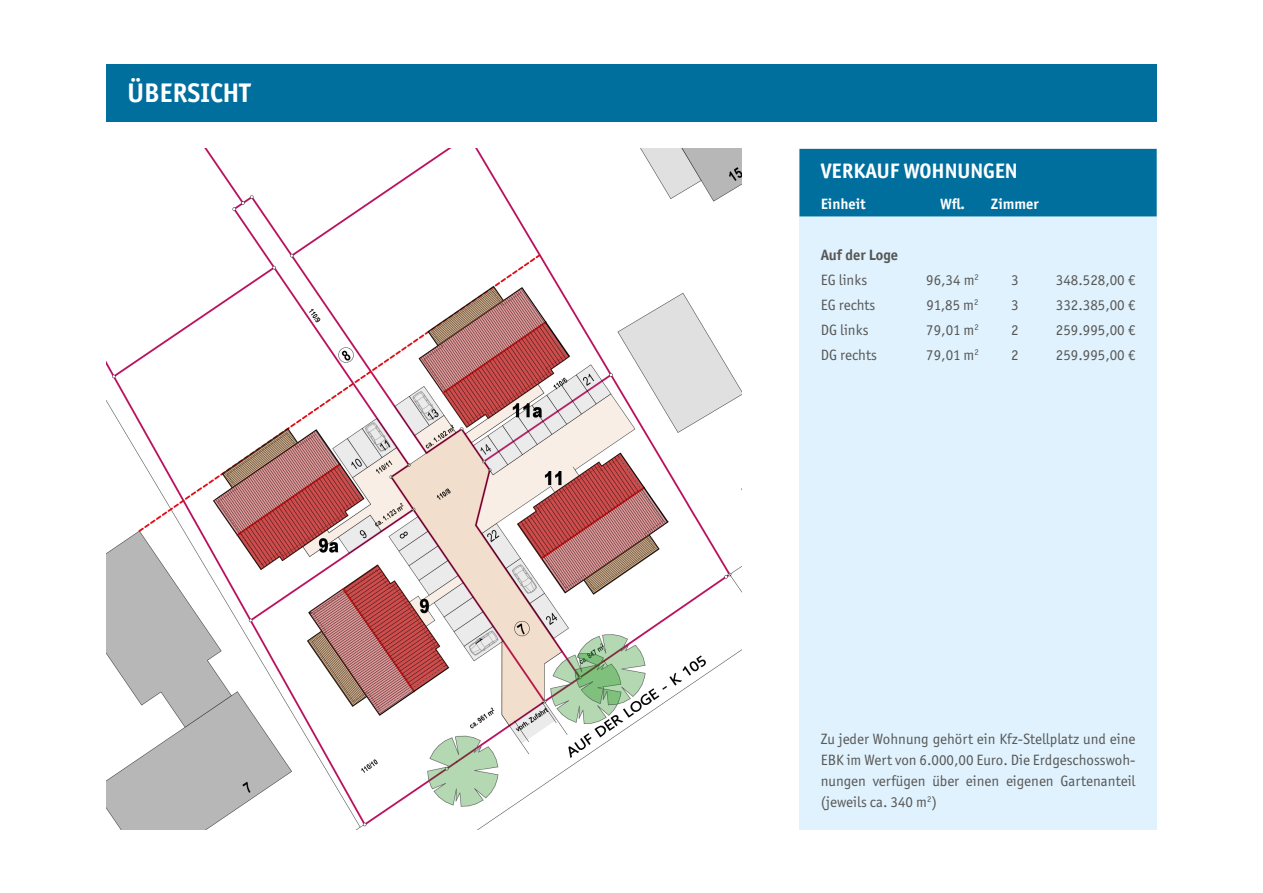
<style>
.page{position:relative;width:1263px;height:893px;background:#fff}
.page>*{position:absolute;margin:0;border:0;box-sizing:border-box;transform-origin:0 0}
.t1{font:700 27px "Officina Sans ITC Std";color:#fff}
.t2{font:700 21px "Officina Sans ITC Std";color:#fff}
.t3{font:15px/21px "Officina Sans ITC Std";color:#575756;text-align:justify}
.t4{font:700 15px "Officina Sans ITC Std";color:#fff}
.t5{font:700 15px "Officina Sans ITC Std";color:#575756}
</style>
<div class="page">
<div style="left:106px;top:64px;width:1051px;height:58px;background:#006f9e"></div>
<img style="left:106px;top:149px;width:635px;height:680px">
<div style="left:799px;top:149px;width:358px;height:680px;background:#e0f2fd"></div>
<div style="left:799px;top:149px;width:358px;height:67px;background:#006f9e"></div>
<p class="t1" style="left:128px;top:77px;width:124px">ÜBERSICHT</p>
<p class="t2" style="left:821px;top:158px;width:198px">VERKAUF WOHNUNGEN</p>
<p class="t4" style="left:821px;top:195px;width:46px">Einheit</p>
<p class="t4" style="left:940px;top:195px;width:27px">Wfl.</p>
<p class="t4" style="left:991px;top:195px;width:49px">Zimmer</p>
<p class="t5" style="left:821px;top:245px;width:79px">Auf der Loge</p>
<p class="t3" style="left:821px;top:269px;width:48px">EG links</p>
<p class="t3" style="left:926px;top:269px;width:54px">96,34 m<sup>2</sup></p>
<p class="t3" style="left:1011px;top:269px;width:9px">3</p>
<p class="t3" style="left:1056px;top:269px;width:81px">348.528,00 €</p>
<p class="t3" style="left:821px;top:294px;width:56px">EG rechts</p>
<p class="t3" style="left:926px;top:294px;width:53px">91,85 m<sup>2</sup></p>
<p class="t3" style="left:1011px;top:294px;width:9px">3</p>
<p class="t3" style="left:1056px;top:294px;width:81px">332.385,00 €</p>
<p class="t3" style="left:821px;top:319px;width:49px">DG links</p>
<p class="t3" style="left:926px;top:319px;width:54px">79,01 m<sup>2</sup></p>
<p class="t3" style="left:1011px;top:319px;width:9px">2</p>
<p class="t3" style="left:1056px;top:319px;width:81px">259.995,00 €</p>
<p class="t3" style="left:821px;top:344px;width:58px">DG rechts</p>
<p class="t3" style="left:926px;top:344px;width:54px">79,01 m<sup>2</sup></p>
<p class="t3" style="left:1011px;top:344px;width:9px">2</p>
<p class="t3" style="left:1056px;top:344px;width:81px">259.995,00 €</p>
<p class="t3" style="left:821px;top:729px;width:316px">Zu jeder Wohnung gehört ein Kfz-Stellplatz und eine EBK im Wert von 6.000,00 Euro. Die Erdgeschosswoh&shy;nungen verfügen über einen eigenen Gartenanteil (jeweils ca. 340 m<sup>2</sup>)</p>
</div>
